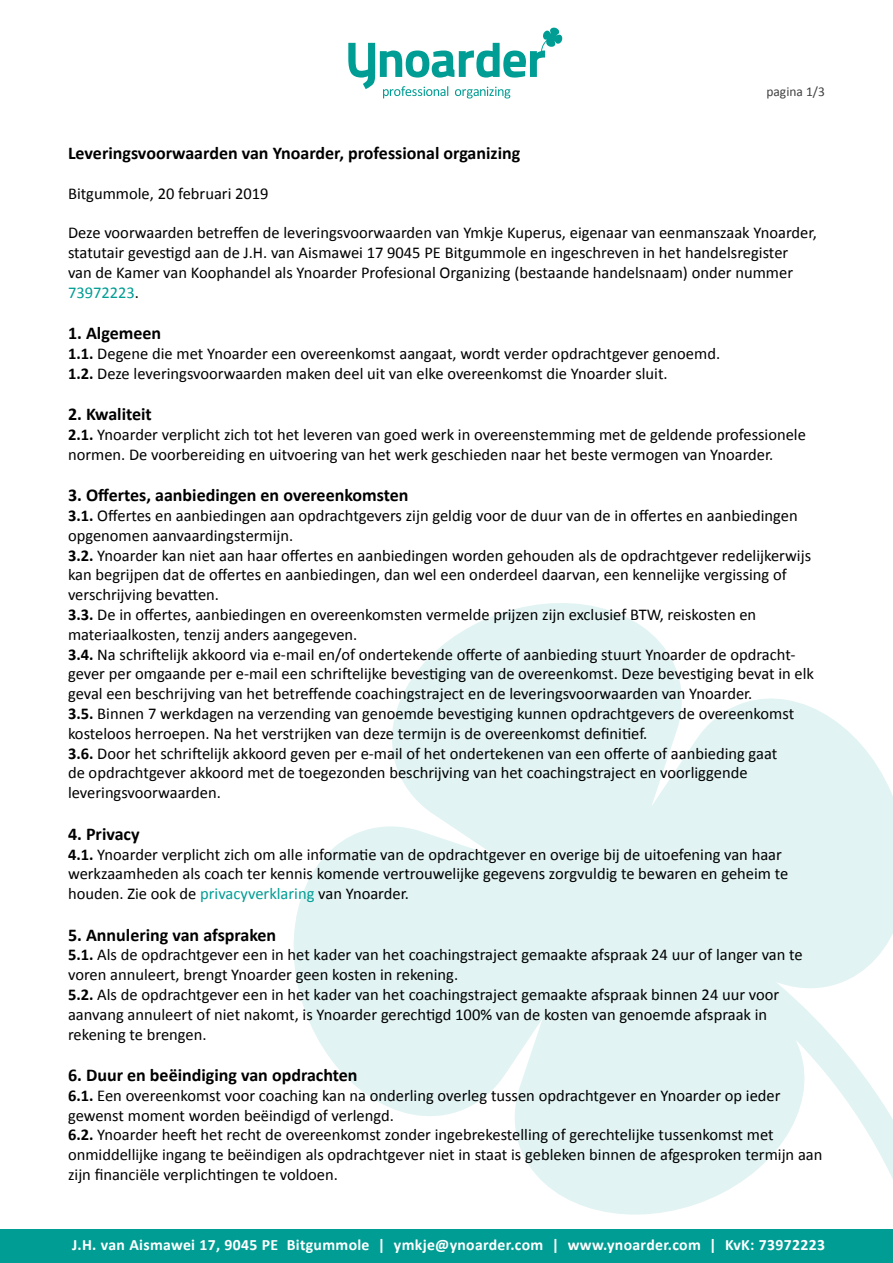
<style>
.page{position:relative;width:893px;height:1263px;background:#fff}
.page>*{position:absolute;margin:0;border:0;box-sizing:border-box;transform-origin:0 0}
.t1{font:700 18px "Calibri";color:#000}
.t2{font:16.5px/19.8px "Calibri";color:#000}
.t3{font:700 15.75px "Calibri";letter-spacing:.02em;color:#fff}
.t4{font:13.5px "Calibri";color:#414042}
.s1{color:#009d94}
.s2{font-weight:700}
</style>
<div class="page">
<svg style="left:294px;top:603px;width:599px;height:612px;fill:#e1f3f2"></svg>
<svg style="left:348px;top:28px;width:214px;height:70px"></svg>
<div style="left:0;top:1229px;width:893px;height:34px;background:#009d94"></div>
<p class="t4" style="left:766px;top:83px;width:60px">pagina 1/3</p>
<p class="t1" style="left:68px;top:142px;width:454px">Leveringsvoorwaarden van Ynoarder, professional organizing</p>
<p class="t2" style="left:68px;top:183px;width:202px">Bitgummole, 20 februari 2019</p>
<p class="t2" style="left:68px;top:223px;width:750px">Deze voorwaarden betreffen de leveringsvoorwaarden van Ymkje Kuperus, eigenaar van eenmanszaak Ynoarder, statutair gevestigd aan de J.H. van Aismawei 17 9045 PE Bitgummole en ingeschreven in het handelsregister<br>van de Kamer van Koophandel als Ynoarder Profesional Organizing (bestaande handelsnaam) onder nummer <span class="s1">73972223</span>.</p>
<p class="t1" style="left:68px;top:322px;width:95px">1. Algemeen</p>
<p class="t2" style="left:68px;top:344px;width:654px"><span class="s2">1.1.</span> Degene die met Ynoarder een overeenkomst aangaat, wordt verder opdrachtgever genoemd.<br><span class="s2">1.2.</span> Deze leveringsvoorwaarden maken deel uit van elke overeenkomst die Ynoarder sluit.</p>
<p class="t1" style="left:68px;top:403px;width:85px">2. Kwaliteit</p>
<p class="t2" style="left:68px;top:425px;width:739px"><span class="s2">2.1.</span> Ynoarder verplicht zich tot het leveren van goed werk in overeenstemming met de geldende professionele normen. De voorbereiding en uitvoering van het werk geschieden naar het beste vermogen van Ynoarder.</p>
<p class="t1" style="left:68px;top:484px;width:342px">3. Offertes, aanbiedingen en overeenkomsten</p>
<p class="t2" style="left:68px;top:506px;width:747px"><span class="s2">3.1.</span> Offertes en aanbiedingen aan opdrachtgevers zijn geldig voor de duur van de in offertes en aanbiedingen opgenomen aanvaardingstermijn.<br><span class="s2">3.2.</span> Ynoarder kan niet aan haar offertes en aanbiedingen worden gehouden als de opdrachtgever redelijkerwijs kan begrijpen dat de offertes en aanbiedingen, dan wel een onderdeel daarvan, een kennelijke vergissing of verschrijving bevatten.<br><span class="s2">3.3.</span> De in offertes, aanbiedingen en overeenkomsten vermelde prijzen zijn exclusief BTW, reiskosten en materiaalkosten, tenzij anders aangegeven.<br><span class="s2">3.4.</span> Na schriftelijk akkoord via e-mail en/of ondertekende offerte of aanbieding stuurt Ynoarder de opdracht&shy;gever per omgaande per e-mail een schriftelijke bevestiging van de overeenkomst. Deze bevestiging bevat in elk geval een beschrijving van het betreffende coachingstraject en de leveringsvoorwaarden van Ynoarder.<br><span class="s2">3.5.</span> Binnen 7 werkdagen na verzending van genoemde bevestiging kunnen opdrachtgevers de overeenkomst kosteloos herroepen. Na het verstrijken van deze termijn is de overeenkomst definitief.<br><span class="s2">3.6.</span> Door het schriftelijk akkoord geven per e-mail of het ondertekenen van een offerte of aanbieding gaat<br>de opdrachtgever akkoord met de toegezonden beschrijving van het coachingstraject en voorliggende leveringsvoorwaarden.</p>
<p class="t1" style="left:68px;top:822px;width:73px">4. Privacy</p>
<p class="t2" style="left:68px;top:844px;width:722px"><span class="s2">4.1.</span> Ynoarder verplicht zich om alle informatie van de opdrachtgever en overige bij de uitoefening van haar werkzaamheden als coach ter kennis komende vertrouwelijke gegevens zorgvuldig te bewaren en geheim te houden. Zie ook de <span class="s1">privacyverklaring</span> van Ynoarder.</p>
<p class="t1" style="left:68px;top:923px;width:210px">5. Annulering van afspraken</p>
<p class="t2" style="left:68px;top:945px;width:736px"><span class="s2">5.1.</span> Als de opdrachtgever een in het kader van het coachingstraject gemaakte afspraak 24 uur of langer van te voren annuleert, brengt Ynoarder geen kosten in rekening.<br><span class="s2">5.2.</span> Als de opdrachtgever een in het kader van het coachingstraject gemaakte afspraak binnen 24 uur voor aanvang annuleert of niet nakomt, is Ynoarder gerechtigd 100% van de kosten van genoemde afspraak in rekening te brengen.</p>
<p class="t1" style="left:68px;top:1063px;width:291px">6. Duur en beëindiging van opdrachten</p>
<p class="t2" style="left:68px;top:1085px;width:756px"><span class="s2">6.1.</span> Een overeenkomst voor coaching kan na onderling overleg tussen opdrachtgever en Ynoarder op ieder gewenst moment worden beëindigd of verlengd.<br><span class="s2">6.2.</span> Ynoarder heeft het recht de overeenkomst zonder ingebrekestelling of gerechtelijke tussenkomst met onmiddellijke ingang te beëindigen als opdrachtgever niet in staat is gebleken binnen de afgesproken termijn aan zijn financiële verplichtingen te voldoen.</p>
<p class="t3" style="left:72px;top:1235px;width:754px">J.H. van Aismawei 17, 9045 PE Bitgummole | ymkje@ynoarder.com | www.ynoarder.com | KvK: 73972223</p>
</div>
